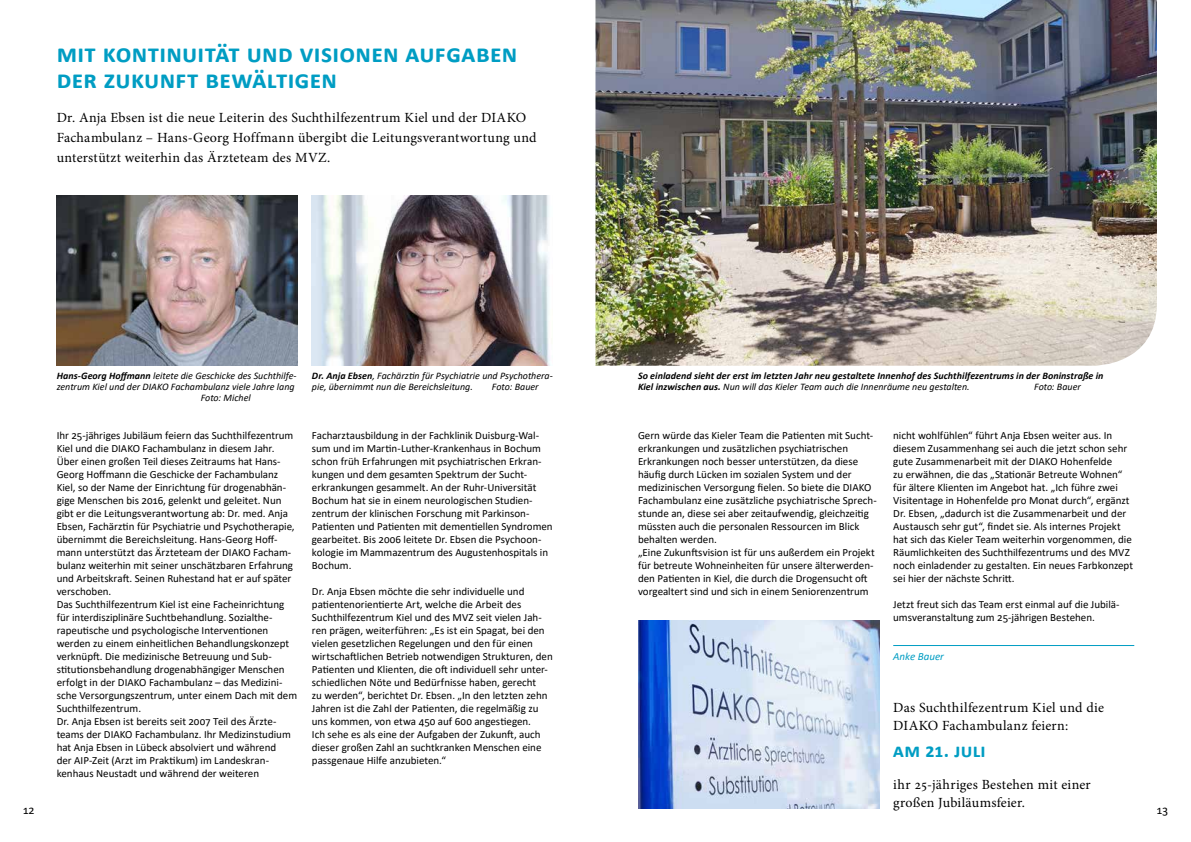
<style>
.page{position:relative;width:1191px;height:842px;background:#fff}
.page>*{position:absolute;margin:0;border:0;box-sizing:border-box;transform-origin:0 0}
.t1{font:700 26px/26px "Calibri";letter-spacing:.01em;color:#009dc3}
.t2{font:700 20px "Calibri";letter-spacing:.015em;color:#009dc3}
.t3{font:14px/18px "Minion Pro";letter-spacing:.015em;color:#000}
.t4{font:12px "Calibri";color:#000}
.t5{font:11px/13px "Calibri";letter-spacing:-.005em;color:#000}
.t6{font:italic 11px "Calibri";letter-spacing:-.005em;color:#009dc3}
.t7{font:italic 10px/11px "Calibri";color:#000}
.t8{font:italic 700 10px/11px "Calibri";letter-spacing:.005em;color:#000}
.s1{font-weight:700}
.s2{font-weight:400}
</style>
<div class="page">
<hr style="left:893px;top:645px;width:241px;height:1px;background:#009dc3">
<img style="left:312px;top:196px;width:238px;height:170px">
<img style="left:595px;top:0;width:562px;height:366px">
<img style="left:57px;top:196px;width:241px;height:170px">
<img style="left:638px;top:621px;width:241px;height:187px">
<h1 class="t1" style="left:57px;top:40px;width:462px">mit kontinuität und visionen aufgaben der zukunft bewältigen</h1>
<p class="t3" style="left:57px;top:108px;width:481px;line-height:20px">Dr. Anja Ebsen ist die neue Leiterin des Suchthilfezentrum Kiel und der DIAKO<br>Fachambulanz – Hans-Georg Hoffmann übergibt die Leitungsverantwortung und unterstützt weiterhin das Ärzteteam des MVZ.</p>
<p class="t7" style="left:57px;top:370px;width:241px"><span class="s1">Hans-Georg Hoffmann</span> leitete die Geschicke des Suchthilfe-</p>
<p class="t7" style="left:57px;top:381px;width:239px">zentrum Kiel und der DIAKO Fachambulanz viele Jahre lang</p>
<p class="t7" style="left:201px;top:392px;width:52px">Foto: Michel</p>
<p class="t7" style="left:312px;top:370px;width:242px"><span class="s1">Dr. Anja Ebsen</span>, Fachärztin für Psychiatrie und Psychothera&shy;pie, übernimmt nun die Bereichsleitung.</p>
<p class="t7" style="left:492px;top:381px;width:48px">Foto: Bauer</p>
<p class="t8" style="left:638px;top:370px;width:467px">So einladend sieht der erst im letzten Jahr neu gestaltete Innenhof des Suchthilfezentrums in der Boninstraße in<br>Kiel inzwischen aus. <span class="s2">Nun will das Kieler Team auch die Innenräume neu gestalten.</span></p>
<p class="t7" style="left:1034px;top:381px;width:48px">Foto: Bauer</p>
<p class="t5" style="left:57px;top:429px;width:242px">Ihr 25-jähriges Jubiläum feiern das Suchthilfezentrum Kiel und die DIAKO Fachambulanz in diesem Jahr.<br>Über einen großen Teil dieses Zeitraums hat Hans-Georg Hoffmann die Geschicke der Fachambulanz Kiel, so der Name der Einrichtung für drogenabhän&shy;gige Menschen bis 2016, gelenkt und geleitet. Nun gibt er die Leitungsverantwortung ab: Dr. med. Anja Ebsen, Fachärztin für Psychiatrie und Psychotherapie, übernimmt die Bereichsleitung. Hans-Georg Hoff&shy;mann unterstützt das Ärzteteam der DIAKO Facham&shy;bulanz weiterhin mit seiner unschätzbaren Erfahrung und Arbeitskraft. Seinen Ruhestand hat er auf später verschoben.<br>Das Suchthilfezentrum Kiel ist eine Facheinrichtung für interdisziplinäre Suchtbehandlung. Sozialthe&shy;rapeutische und psychologische Interventionen werden zu einem einheitlichen Behandlungskonzept verknüpft. Die medizinische Betreuung und Sub&shy;stitutionsbehandlung drogenabhängiger Menschen erfolgt in der DIAKO Fachambulanz – das Medizini&shy;sche Versorgungszentrum, unter einem Dach mit dem Suchthilfezentrum.<br>Dr. Anja Ebsen ist bereits seit 2007 Teil des Ärzte&shy;teams der DIAKO Fachambulanz. Ihr Medizinstudium hat Anja Ebsen in Lübeck absolviert und während<br>der AIP-Zeit (Arzt im Praktikum) im Landeskran&shy;kenhaus Neustadt und während der weiteren</p>
<p class="t5" style="left:638px;top:429px;width:240px">Gern würde das Kieler Team die Patienten mit Sucht&shy;erkrankungen und zusätzlichen psychiatrischen Erkrankungen noch besser unterstützen, da diese häufig durch Lücken im sozialen System und der medizinischen Versorgung fielen. So biete die DIAKO Fachambulanz eine zusätzliche psychiatrische Sprech&shy;stunde an, diese sei aber zeitaufwendig, gleichzeitig müssten auch die personalen Ressourcen im Blick behalten werden.<br>„Eine Zukunftsvision ist für uns außerdem ein Projekt für betreute Wohneinheiten für unsere älterwerden&shy;den Patienten in Kiel, die durch die Drogensucht oft vorgealtert sind und sich in einem Seniorenzentrum</p>
<p class="t5" style="left:893px;top:429px;width:241px">nicht wohlfühlen“ führt Anja Ebsen weiter aus. In diesem Zusammenhang sei auch die jetzt schon sehr gute Zusammenarbeit mit der DIAKO Hohenfelde<br>zu erwähnen, die das „Stationär Betreute Wohnen“ für ältere Klienten im Angebot hat. „Ich führe zwei Visitentage in Hohenfelde pro Monat durch“, ergänzt Dr. Ebsen, „dadurch ist die Zusammenarbeit und der Austausch sehr gut“, findet sie. Als internes Projekt hat sich das Kieler Team weiterhin vorgenommen, die Räumlichkeiten des Suchthilfezentrums und des MVZ noch einladender zu gestalten. Ein neues Farbkonzept sei hier der nächste Schritt.</p>
<p class="t5" style="left:893px;top:598px;width:228px">Jetzt freut sich das Team erst einmal auf die Jubilä&shy;umsveranstaltung zum 25-jährigen Bestehen.</p>
<p class="t6" style="left:893px;top:649px;width:52px">Anke Bauer</p>
<p class="t5" style="left:312px;top:429px;width:242px">Facharztausbildung in der Fachklinik Duisburg-Wal&shy;sum und im Martin-Luther-Krankenhaus in Bochum schon früh Erfahrungen mit psychiatrischen Erkran&shy;kungen und dem gesamten Spektrum der Sucht&shy;erkrankungen gesammelt. An der Ruhr-Universität Bochum hat sie in einem neurologischen Studien&shy;zentrum der klinischen Forschung mit Parkinson-Patienten und Patienten mit dementiellen Syndromen gearbeitet. Bis 2006 leitete Dr. Ebsen die Psychoon&shy;kologie im Mammazentrum des Augustenhospitals in Bochum.</p>
<p class="t5" style="left:312px;top:585px;width:242px">Dr. Anja Ebsen möchte die sehr individuelle und patientenorientierte Art, welche die Arbeit des Suchthilfezentrum Kiel und des MVZ seit vielen Jah&shy;ren prägen, weiterführen: „Es ist ein Spagat, bei den vielen gesetzlichen Regelungen und den für einen wirtschaftlichen Betrieb notwendigen Strukturen, den Patienten und Klienten, die oft individuell sehr unter&shy;schiedlichen Nöte und Bedürfnisse haben, gerecht<br>zu werden“, berichtet Dr. Ebsen. „In den letzten zehn Jahren ist die Zahl der Patienten, die regelmäßig zu uns kommen, von etwa 450 auf 600 angestiegen.<br>Ich sehe es als eine der Aufgaben der Zukunft, auch dieser großen Zahl an suchtkranken Menschen eine passgenaue Hilfe anzubieten.“</p>
<p class="t3" style="left:893px;top:699px;width:212px">Das Suchthilfezentrum Kiel und die<br>DIAKO Fachambulanz feiern:</p>
<h2 class="t2" style="left:893px;top:736px;width:94px">am 21. juli</h2>
<p class="t3" style="left:893px;top:776px;width:199px">ihr 25-jähriges Bestehen mit einer großen Jubiläumsfeier.</p>
<p class="t4" style="left:23px;top:801px;width:13px">12</p>
<p class="t4" style="left:1156px;top:801px;width:13px">13</p>
</div>
